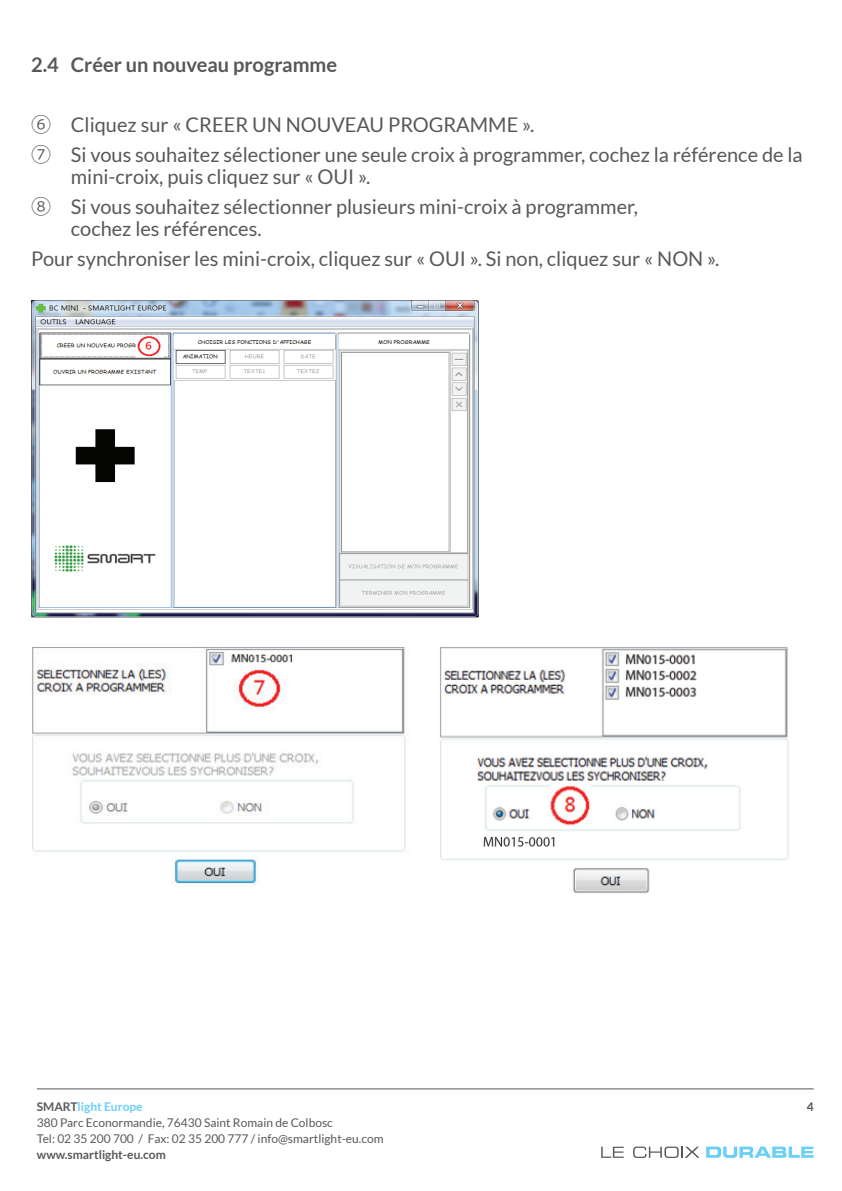
<style>
.page{position:relative;width:842px;height:1191px;background:#fff}
.page>*{position:absolute;margin:0;border:0;box-sizing:border-box;transform-origin:0 0}
.t1{font:20.2px/30px "Lato";color:#57585a}
.t2{font:700 20.2px "Lato";color:#57585a}
.t3{font:12px/16px "Lato";color:#57585a}
.t4{font:700 12px "Lato";color:#57585a}
.s1{font-family:"Koz Go Pr 6 N"}
.s2{font-weight:700}
.s3{font-weight:700;color:#6ccff6}
</style>
<div class="page">
<img style="left:31px;top:647px;width:375px;height:237px">
<hr style="left:37px;top:1088px;width:777px;height:1px;background:#57585a">
<svg style="left:601px;top:1146px;width:23px;height:11px"></svg>
<svg style="left:633px;top:1146px;width:66px;height:12px"></svg>
<svg style="left:706px;top:1146px;width:108px;height:12px"></svg>
<img style="left:31px;top:300px;width:448px;height:318px">
<img style="left:440px;top:647px;width:349px;height:246px">
<p class="t2" style="left:31px;top:52px;width:307px">2.4 Créer un nouveau programme</p>
<p class="t1" style="left:31px;top:109px;width:773px"><span class="s1">⑥</span> Cliquez sur « CREER UN NOUVEAU PROGRAMME ».<br><span class="s1">⑦</span> Si vous souhaitez sélectioner une seule croix à programmer, cochez la référence de la</p>
<p class="t1" style="left:31px;top:161px;width:608px;text-indent:40px">mini-croix, puis cliquez sur « OUI ».<br><span class="s1">⑧</span> Si vous souhaitez sélectionner plusieurs mini-croix à programmer,</p>
<p class="t1" style="left:31px;top:213px;width:690px;text-indent:40px">cochez les références.<br>Pour synchroniser les mini-croix, cliquez sur « OUI ». Si non, cliquez sur « NON ».</p>
<p class="t3" style="left:37px;top:1098px;width:348px"><span class="s2">SMART</span><span class="s3">light Europe<br></span>380 Parc Econormandie, 76430 Saint Romain de Colbosc<br>Tel: 02 35 200 700 / Fax: 02 35 200 777 / info@smartlight-eu.com</p>
<p class="t4" style="left:37px;top:1146px;width:130px">www.smartlight-eu.com</p>
<p class="t4" style="left:807px;top:1098px;width:8px">4</p>
</div>
